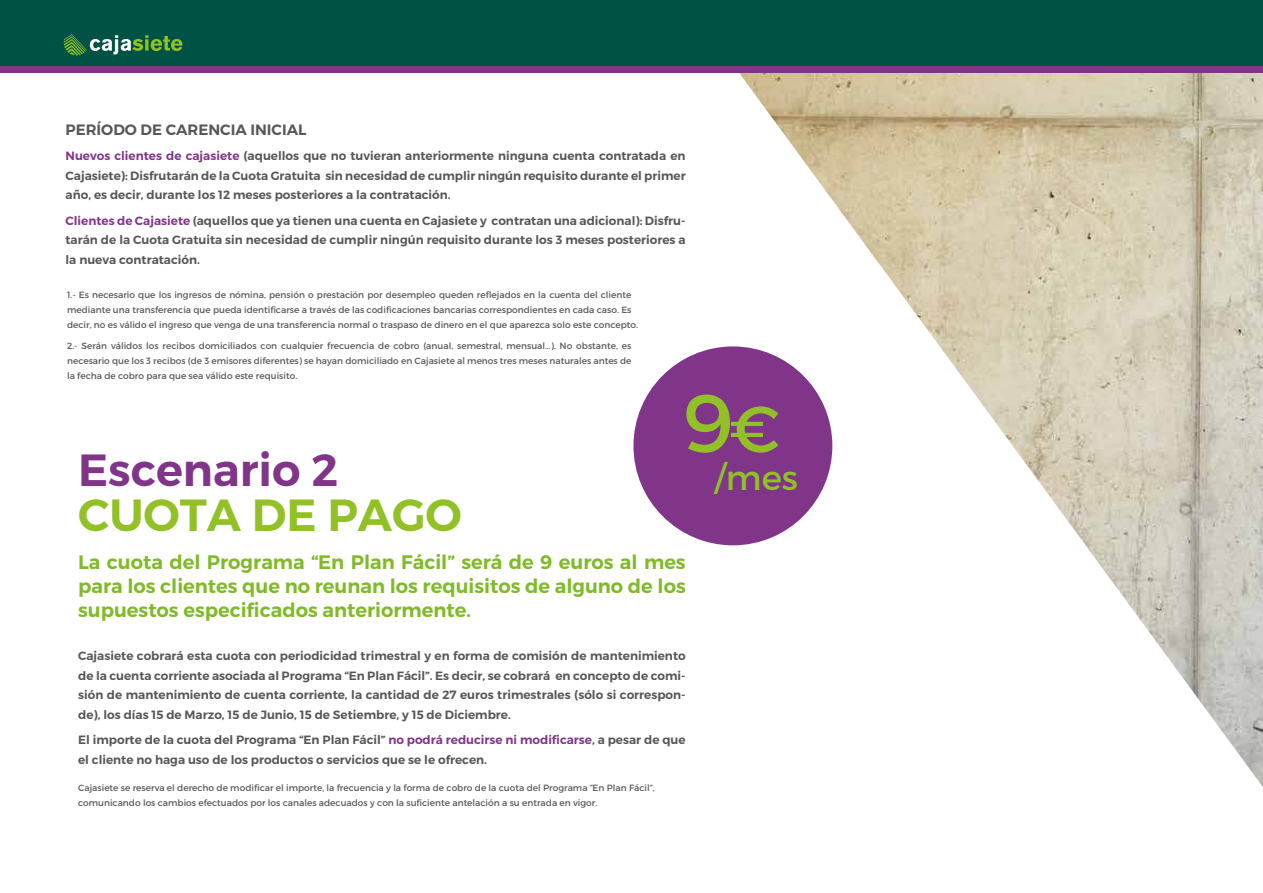
<style>
.page{position:relative;width:1263px;height:893px;background:#fff}
.page>*{position:absolute;margin:0;border:0;box-sizing:border-box;transform-origin:0 0}
.t1{font:82.05px "Montserrat";color:#91c027}
.t2{font:600 45px "Montserrat";color:#91c027}
.t3{font:600 45px "Montserrat";color:#803589}
.t4{font:34.35px "Montserrat";color:#91c027}
.t5{font:600 19.5px/24px "Montserrat";color:#7fba27;text-align:justify}
.t6{font:600 15px "Montserrat";color:#575756}
.t7{font:600 12px/19.5px "Montserrat";color:#575756;text-align:justify}
.t8{font:9px/15px "Montserrat";color:#575756}
.s1{color:#803589}
.s2{font-size:65.4px}
</style>
<div class="page">
<svg style="left:638px;top:73px;width:625px;height:714px"></svg>
<div style="left:0;top:0;width:1263px;height:68px;background:#005244"></div>
<svg style="left:64px;top:34px;width:118px;height:21px"></svg>
<div style="left:0;top:67px;width:1263px;height:6px;background:#803589"></div>
<div style="left:633px;top:346px;width:199px;height:199px;background:#803589;border-radius:50%"></div>
<p class="t6" style="left:66px;top:120px;width:242px">PERÍODO DE CARENCIA INICIAL</p>
<p class="t7" style="left:66px;top:147px;width:622px"><span class="s1">Nuevos clientes de cajasiete</span> (aquellos que no tuvieran anteriormente ninguna cuenta contratada en Cajasiete): Disfrutarán de la Cuota Gratuita sin necesidad de cumplir ningún requisito durante el primer año, es decir, durante los 12 meses posteriores a la contratación.</p>
<p class="t7" style="left:66px;top:211px;width:622px"><span class="s1">Clientes de Cajasiete</span> (aquellos que ya tienen una cuenta en Cajasiete y contratan una adicional): Disfru&shy;tarán de la Cuota Gratuita sin necesidad de cumplir ningún requisito durante los 3 meses posteriores a la nueva contratación.</p>
<p class="t8" style="left:67px;top:288px;width:573px">1.- Es necesario que los ingresos de nómina, pensión o prestación por desempleo queden reflejados en la cuenta del cliente mediante una transferencia que pueda identificarse a través de las codificaciones bancarias correspondientes en cada caso. Es decir, no es válido el ingreso que venga de una transferencia normal o traspaso de dinero en el que aparezca solo este concepto.</p>
<p class="t8" style="left:67px;top:339px;width:566px;text-align:justify">2.- Serán válidos los recibos domiciliados con cualquier frecuencia de cobro (anual, semestral, mensual…). No obstante, es necesario que los 3 recibos (de 3 emisores diferentes) se hayan domiciliado en Cajasiete al menos tres meses naturales antes de la fecha de cobro para que sea válido este requisito.</p>
<h1 class="t1" style="left:683px;top:373px;width:99px">9<span class="s2">€</span></h1>
<h2 class="t3" style="left:78px;top:443px;width:262px">Escenario 2</h2>
<h2 class="t2" style="left:78px;top:488px;width:385px">CUOTA DE PAGO</h2>
<h3 class="t5" style="left:78px;top:550px;width:609px">La cuota del Programa “En Plan Fácil” será de 9 euros al mes para los clientes que no reunan los requisitos de alguno de los supuestos especificados anteriormente.</h3>
<p class="t7" style="left:78px;top:646px;width:609px">Cajasiete cobrará esta cuota con periodicidad trimestral y en forma de comisión de mantenimiento de la cuenta corriente asociada al Programa “En Plan Fácil”. Es decir, se cobrará en concepto de comi&shy;sión de mantenimiento de cuenta corriente, la cantidad de 27 euros trimestrales (sólo si correspon&shy;de), los días 15 de Marzo, 15 de Junio, 15 de Setiembre, y 15 de Diciembre.</p>
<p class="t7" style="left:78px;top:730px;width:609px">El importe de la cuota del Programa “En Plan Fácil” <span class="s1">no podrá reducirse ni modificarse</span>, a pesar de que el cliente no haga uso de los productos o servicios que se le ofrecen.</p>
<p class="t8" style="left:78px;top:780px;width:578px">Cajasiete se reserva el derecho de modificar el importe, la frecuencia y la forma de cobro de la cuota del Programa “En Plan Fácil”, comunicando los cambios efectuados por los canales adecuados y con la suficiente antelación a su entrada en vigor.</p>
<h3 class="t4" style="left:714px;top:457px;width:85px">/mes</h3>
</div>
